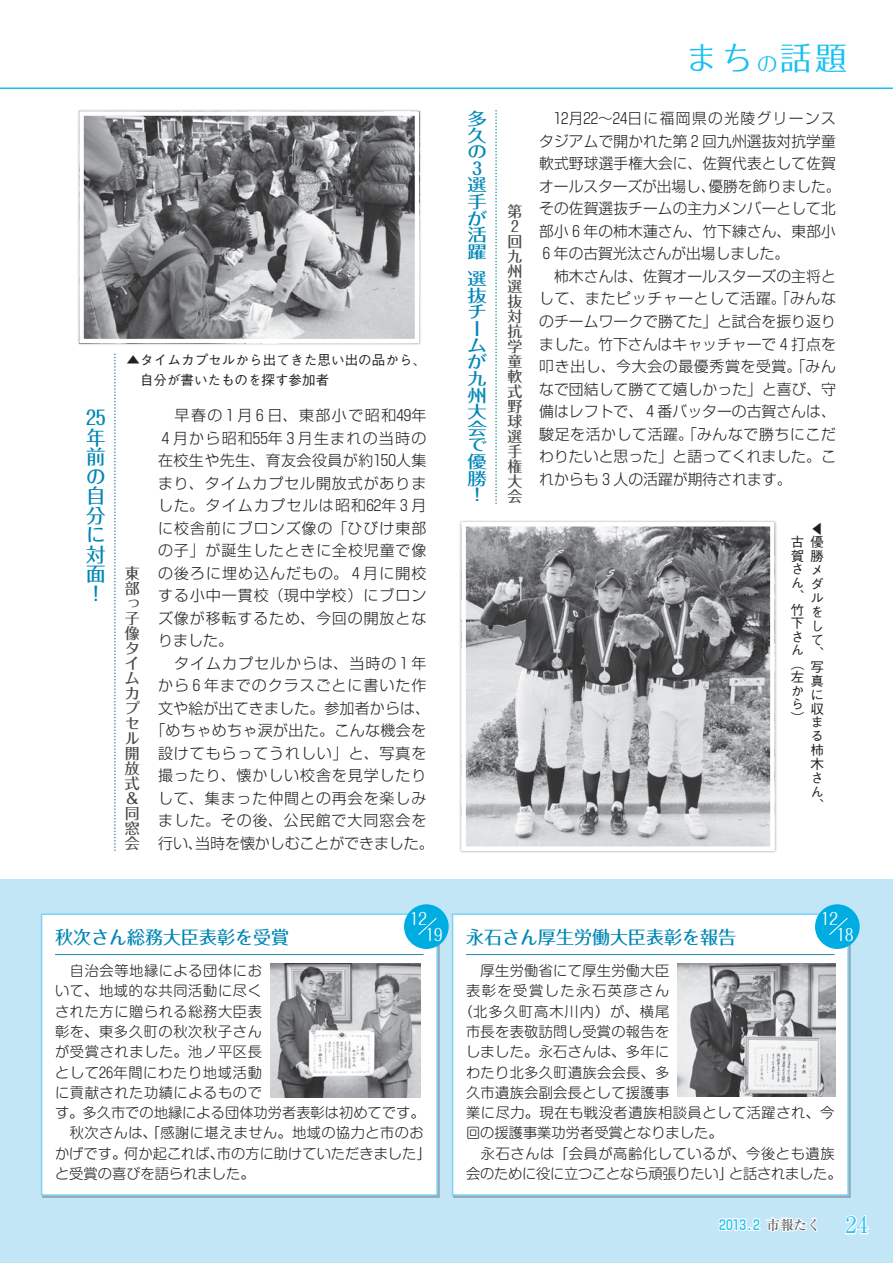
<style>
.page{position:relative;width:893px;height:1263px;background:#fff}
.page>*{position:absolute;margin:0;border:0;box-sizing:border-box;transform-origin:0 0}
.t1{font:31.95px "Folk Pro";color:#15c0f2}
.GC_メインタイトル{font:500 19.5px/19.5px "Folk Pro";color:#0087b6}
.GC_下分_メインタイトル{font:500 18px "Folk Pro";color:#0087b6}
.GC_メインタイトル-2{font:500 16.95px/16.6px "Folk Pro";color:#0087b6;scale:1.15 1}
.GC_日付{font:16.5px "Maru Fo Pro";color:#fff}
.GC_基本文{font:300 15px/22.5px "Shin Go Pro";letter-spacing:.01em;color:#231f20;text-align:justify}
.GC_基本文-2{font:300 15px/22.5px "Shin Go Pro";letter-spacing:.06em;color:#231f20;text-align:center}
.GC_サブタイトル{font:500 15px/15px "Folk Pro";color:#4b4c4d}
.GC_下分_基本文{font:300 14.25px/20.2px "Shin M Go Pro";letter-spacing:.03em;color:#231f20}
.GC_下分_基本文-2{font:300 14.25px/20.2px "Shin M Go Pro";color:#231f20}
.GC_下分_基本文-3{font:300 14.25px/20.2px "Shin M Go Pro";letter-spacing:-.015em;color:#231f20}
.GC_下分_基本文-4{font:300 14.25px "Shin M Go Pro";letter-spacing:.07em;color:#231f20}
.GC_下分_基本文-5{font:300 14.25px "Shin M Go Pro";letter-spacing:.105em;color:#231f20}
.GC_キャプション{font:500 13.5px/13.8px "Gothic BBB Pro";letter-spacing:.01em;color:#231f20}
.t2{font:500 13.5px "Shin Go Pro";color:#2bc4f3}
.s1{font-size:21.3px}
.s2{font-family:"Ryumin Pro";color:#57585a}
.s3{font-family:"Ryumin Pro";font-weight:400;font-size:22.5px}
</style>
<div class="page">
<hr style="left:0;top:87px;width:893px;height:2px;background:#15c0f2">
<div style="left:0;top:879px;width:893px;height:384px;background:#c3e6f6"></div>
<svg style="left:718px;top:1217px;width:100px;height:16px"></svg>
<svg style="left:845px;top:1215px;width:24px;height:20px"></svg>
<svg style="left:495px;top:111px;width:2px;height:392px"></svg>
<svg style="left:114px;top:354px;width:2px;height:496px"></svg>
<div style="left:459px;top:520px;width:318px;height:333px;background:#dedddd"></div>
<img style="left:466px;top:527px;width:304px;height:319px">
<div style="left:461px;top:522px;width:314px;height:329px;border:4px solid #fff"></div>
<div style="left:77px;top:109px;width:345px;height:236px;background:#231f20;opacity:.4"></div>
<img style="left:84px;top:116px;width:330px;height:222px">
<div style="left:79px;top:111px;width:340px;height:232px;border:4px solid #fff"></div>
<div style="left:42px;top:914px;width:395px;height:281px;background:#fff"></div>
<hr style="left:55px;top:954px;width:369px;height:1px;background:#2787a6">
<div style="left:41px;top:913px;width:397px;height:283px;border:2px solid #7cd3f6"></div>
<div style="left:453px;top:914px;width:395px;height:281px;background:#fff"></div>
<hr style="left:466px;top:954px;width:369px;height:1px;background:#2787a6">
<div style="left:452px;top:913px;width:397px;height:283px;border:2px solid #7cd3f6"></div>
<div style="left:815px;top:904px;width:45px;height:45px;background:#00ade2;border-radius:50%"></div>
<svg style="left:829px;top:918px;width:19px;height:17px"></svg>
<div style="left:404px;top:904px;width:45px;height:45px;background:#00ade2;border-radius:50%"></div>
<svg style="left:418px;top:918px;width:19px;height:17px"></svg>
<img style="left:678px;top:963px;width:158px;height:133px">
<img style="left:271px;top:963px;width:150px;height:134px">
<p class="GC_メインタイトル" style="left:86px;top:405px;width:21px">25年前の自分に対面！</p>
<p class="GC_キャプション" style="left:140px;top:349px;width:288px;line-height:19.5px;text-indent:-14px">▲タイムカプセルから出てきた思い出の品から、自分が書いたものを探す参加者</p>
<p class="GC_サブタイトル" style="left:125px;top:564px;width:17px">東部っ子像タイムカプセル開放式＆同窓会</p>
<p class="GC_基本文" style="left:158px;top:403px;width:270px">　早春の 1 月 6 日、東部小で昭和49年4 月から昭和55年 3 月生まれの当時の在校生や先生、育友会役員が約1 50人集まり、タイムカプセル開放式がありました。タイムカプセルは昭和62年 3 月に校舎前にブロンズ像の「ひびけ東部の子」が誕生したときに全校児童で像の後ろに埋め込んだもの。 4 月に開校する小中一貫校（現中学校）にブロンズ像が移転するため、今回の開放となりました。</p>
<p class="GC_基本文-2" style="left:151px;top:650px;width:285px">　タイムカプセルからは、当時の 1 年から 6 年までのクラスごとに書いた作文や絵が出てきました。参加者からは、「めちゃめちゃ涙が出た。こんな機会を設けてもらってうれしい」と、写真を撮ったり、懐かしい校舎を見学したりして、集まった仲間との再会を楽しみました。その後、公民館で大同窓会を行い、当時を懐かしむことができました。</p>
<p class="GC_メインタイトル-2" style="left:467px;top:108px;width:19px">多久の<br>3選手が活躍</p>
<p class="GC_メインタイトル-2" style="left:467px;top:268px;width:19px">選抜チームが九州大会で優勝！</p>
<p class="GC_サブタイトル" style="left:508px;top:202px;width:16px">第<br>2回九州選抜対抗学童軟式野球選手権大会</p>
<p class="t1" style="left:686px;top:31px;width:163px">まち<span class="s1">の</span>話題</p>
<p class="GC_基本文" style="left:539px;top:106px;width:303px;text-align:left;text-indent:15px">12月22～24日に福岡県の光陵グリーンスタジアムで開かれた第 2 回九州選抜対抗学童軟式野球選手権大会に、佐賀代表として佐賀オールスターズが出場し、優勝を飾りました。その佐賀選抜チームの主力メンバーとして北部小 6 年の柿木蓮さん、竹下練さん、東部小<br>6 年の古賀光汰さんが出場しました。</p>
<p class="GC_基本文" style="left:539px;top:263px;width:298px">　柿木さんは、佐賀オールスターズの主将として、またピッチャーとして活躍。「みんなのチームワークで勝てた」と試合を振り返りました。竹下さんはキャッチャーで 4 打点を叩き出し、今大会の最優秀賞を受賞。「みんなで団結して勝てて嬉しかった」と喜び、守備はレフトで、 4 番バッターの古賀さんは、駿足を活かして活躍。「みんなで勝ちにこだわりたいと思った」と語ってくれました。これからも 3 人の活躍が期待されます。</p>
<p class="GC_キャプション" style="left:810px;top:520px;width:12px">◀</p>
<p class="GC_キャプション" style="left:791px;top:534px;width:15px">古賀さん、竹下さん（左から）</p>
<p class="GC_キャプション" style="left:810px;top:534px;width:15px">優勝メダルをして、写真に収まる柿木さん、</p>
<p class="GC_日付" style="left:410px;top:906px;width:18px">12</p>
<p class="GC_日付" style="left:821px;top:906px;width:18px">12</p>
<p class="GC_日付" style="left:426px;top:921px;width:18px">19</p>
<p class="GC_下分_メインタイトル" style="left:55px;top:921px;width:235px">秋次さん総務大臣表彰を受賞</p>
<p class="GC_下分_基本文" style="left:55px;top:959px;width:371px">　自治会等地縁による団体にお<br>いて、地域的な共同活動に尽く<br>された方に贈られる総務大臣表<br>彰を、東多久町の秋次秋子さん<br>が受賞されました。池ノ平区長<br>として26年間にわたり地域活動<br>に貢献された功績によるもので<br>す。多久市での地縁による団体功労者表彰は初めてです。</p>
<p class="GC_下分_基本文-2" style="left:55px;top:1121px;width:377px">　秋次さんは、「感謝に堪えません。地域の協力と市のおかげです。何か起これば、市の方に助けていただきました」と受賞の喜びを語られました。</p>
<p class="GC_日付" style="left:837px;top:921px;width:18px">18</p>
<p class="GC_下分_メインタイトル" style="left:466px;top:921px;width:271px">永石さん厚生労働大臣表彰を報告</p>
<p class="GC_下分_基本文" style="left:466px;top:959px;width:205px">　厚生労働省にて厚生労働大臣</p>
<p class="GC_下分_基本文-5" style="left:466px;top:980px;width:205px">表彰を受賞した永石英彦さん</p>
<p class="GC_下分_基本文-4" style="left:459px;top:1000px;width:212px">（北多久町高木川内）が、横尾</p>
<p class="GC_下分_基本文" style="left:466px;top:1020px;width:205px">市長を表敬訪問し受賞の報告を</p>
<p class="GC_下分_基本文" style="left:466px;top:1040px;width:205px">しました。永石さんは、多年に</p>
<p class="GC_下分_基本文" style="left:466px;top:1060px;width:205px">わたり北多久町遺族会会長、多</p>
<p class="GC_下分_基本文" style="left:466px;top:1080px;width:205px">久市遺族会副会長として援護事</p>
<p class="GC_下分_基本文" style="left:466px;top:1101px;width:370px">業に尽力。現在も戦没者遺族相談員として活躍され、今</p>
<p class="GC_下分_基本文-2" style="left:466px;top:1121px;width:258px">回の援護事業功労者受賞となりました。</p>
<p class="GC_下分_基本文-3" style="left:466px;top:1141px;width:377px">　永石さんは「会員が高齢化しているが、今後とも遺族会のために役に立つことなら頑張りたい」と話されました。</p>
<p class="t2" style="left:719px;top:1213px;width:150px">2013.2 <span class="s2">市報たく</span> <span class="s3">24</span></p>
</div>
